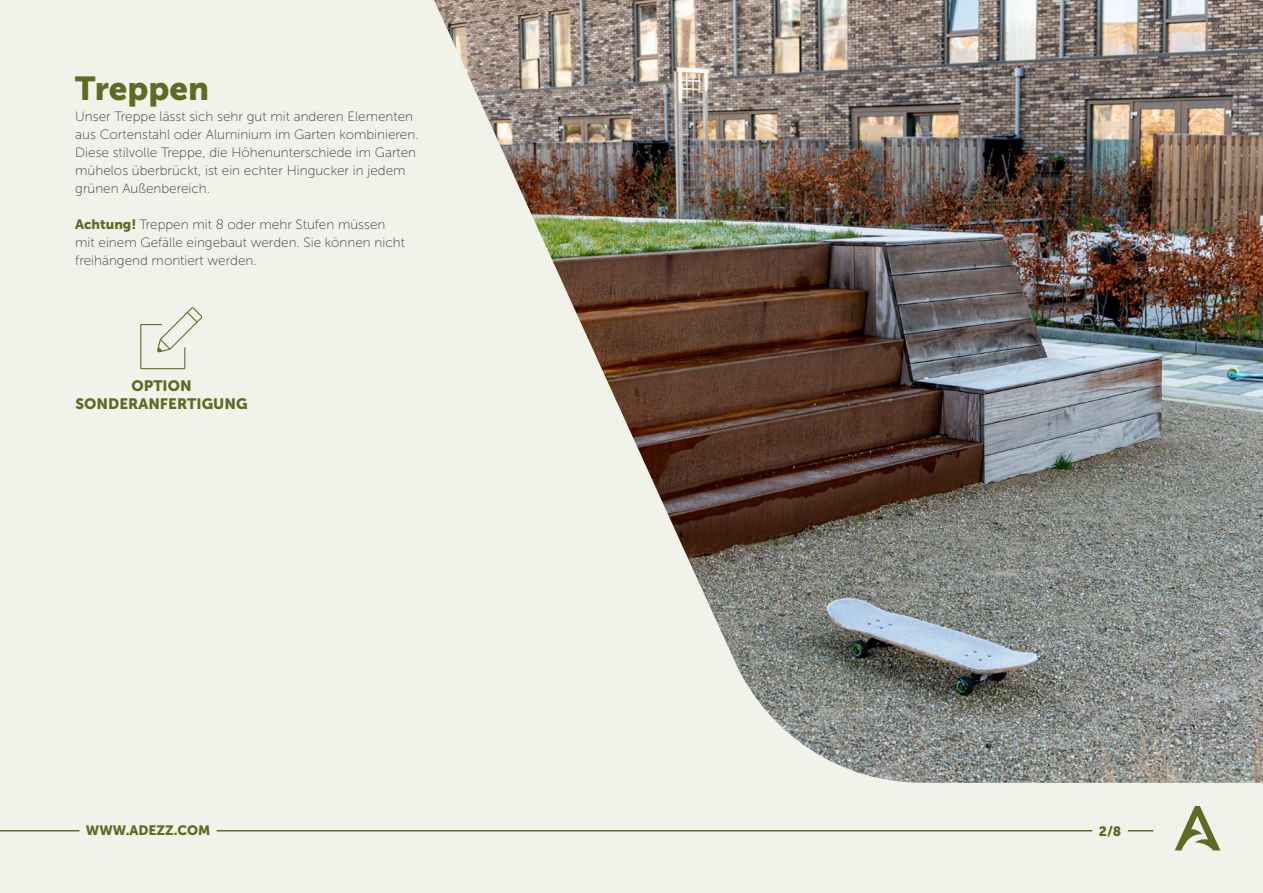
<style>
.page{position:relative;width:1263px;height:893px;background:#f1f3eb}
.page>*{position:absolute;margin:0;border:0;box-sizing:border-box;transform-origin:0 0}
.t1{font:33px "Museo Sans 900";color:#5f6b24}
.t2{font:15px/18px "Museo Sans 900";color:#5f6b24;text-align:center}
.t3{font:13.5px/18px "Museo Sans 100";color:#3c3c3b}
.t4{font:13.5px "Museo Sans 900";color:#5f6b24}
.s1{font-family:"Museo Sans 900";color:#5f6b24}
</style>
<div class="page">
<svg style="left:1175px;top:806px;width:45px;height:44px"></svg>
<svg style="left:1128px;top:830px;width:25px;height:1px"></svg>
<hr style="left:0;top:830px;width:80px;height:1px;background:#5f6b24">
<hr style="left:217px;top:830px;width:875px;height:1px;background:#5f6b24">
<img style="left:434px;top:0;width:829px;height:783px">
<svg style="left:140px;top:307px;width:62px;height:62px"></svg>
<h1 class="t1" style="left:75px;top:70px;width:135px">Treppen</h1>
<p class="t3" style="left:75px;top:107px;width:345px">Unser Treppe lässt sich sehr gut mit anderen Elementen aus Cortenstahl oder Aluminium im Garten kombinieren.<br>Diese stilvolle Treppe, die Höhenunterschiede im Garten mühelos überbrückt, ist ein echter Hingucker in jedem grünen Außenbereich.</p>
<p class="t3" style="left:75px;top:215px;width:331px"><span class="s1">Achtung!</span> Treppen mit 8 oder mehr Stufen müssen mit einem Gefälle eingebaut werden. Sie können nicht freihängend montiert werden.</p>
<p class="t2" style="left:76px;top:377px;width:173px">OPTION<br>SONDERANFERTIGUNG</p>
<p class="t4" style="left:86px;top:823px;width:126px">WWW.ADEZZ.COM</p>
<p class="t4" style="left:1099px;top:823px;width:24px">2/8</p>
</div>
